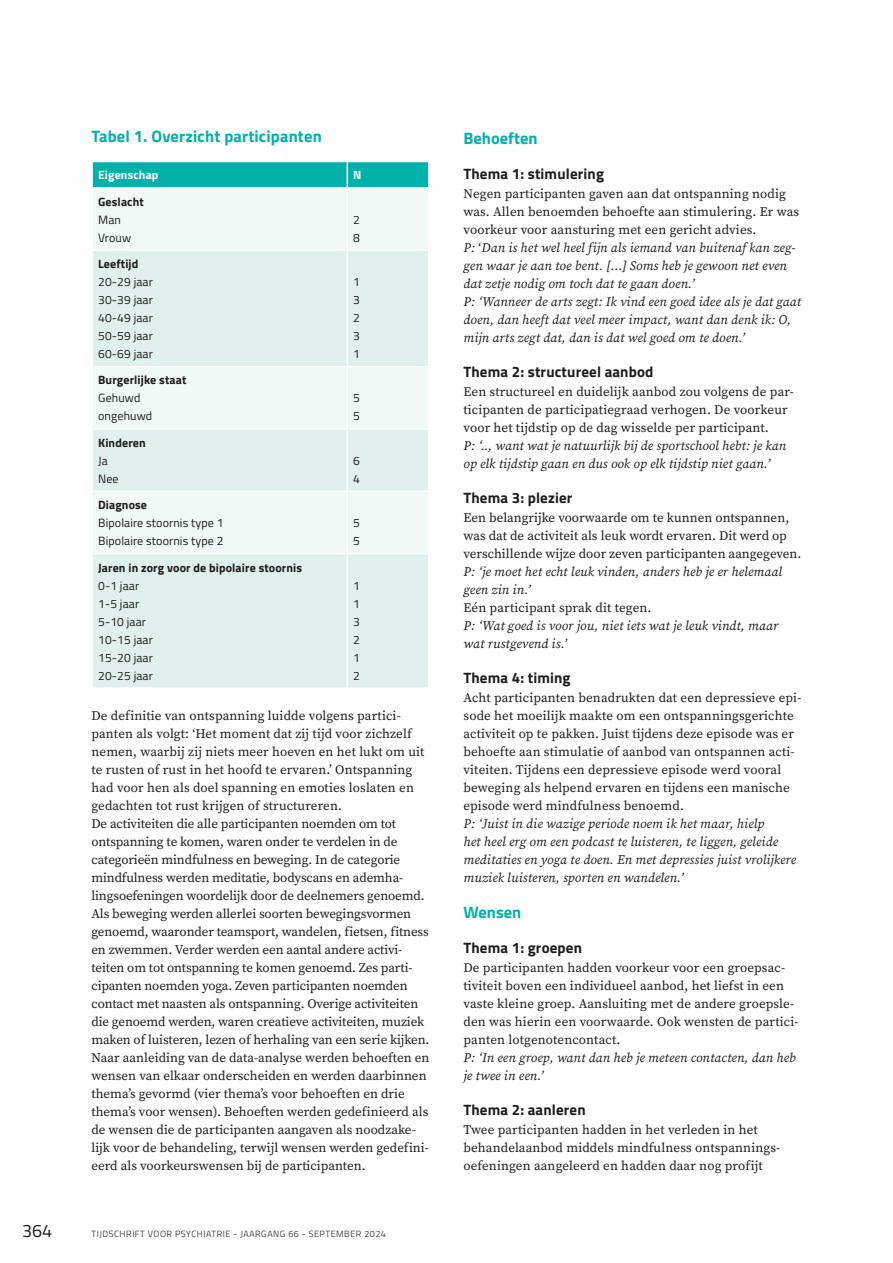
<style>
.page{position:relative;width:893px;height:1263px;background:#fff}
.page>*{position:absolute;margin:0;border:0;box-sizing:border-box;transform-origin:0 0}
.t1{font:18px "Titillium Web";color:#1d1d1b}
.tabtit{font:700 16.5px "Titillium Web";letter-spacing:.01em;color:#00b1aa}
.k2{font:700 16.5px "Titillium Web";color:#00b1aa}
.k3{font:700 15px "Titillium Web";letter-spacing:.01em;color:#1d1d1b}
.standaard{font:13.2px/18px "Source Serif Variable";color:#1d1d1b}
.standaard-2{font:italic 13.2px/18px "Source Serif Variable";letter-spacing:.01em;color:#1d1d1b}
.tabtxt{font:12px "Titillium Web";letter-spacing:.01em;color:#1d1d1b}
.tabtxt-2{font:700 12px "Titillium Web";letter-spacing:.01em;color:#1d1d1b}
.tabkol{font:700 12px "Titillium Web";letter-spacing:.01em;color:#fff}
.t2{font:300 9px "Titillium Web";letter-spacing:.06em;color:#1d1d1b}
.s1{font-style:normal}
</style>
<div class="page">
<div style="left:93px;top:189px;width:335px;height:60px;background:#f0f8f8"></div>
<svg style="left:93px;top:251px;width:335px;height:436px;fill:#e0f0ef"></svg>
<div style="left:92px;top:162px;width:337px;height:25px;background:#00b1aa"></div>
<hr style="left:347px;top:189px;width:1px;height:60px;background:#fff">
<hr style="left:347px;top:251px;width:1px;height:115px;background:#fff">
<hr style="left:91px;top:366px;width:256px;height:1px;background:#fff">
<hr style="left:347px;top:366px;width:82px;height:1px;background:#fff">
<hr style="left:347px;top:367px;width:1px;height:61px;background:#fff">
<hr style="left:91px;top:428px;width:256px;height:2px;background:#fff">
<hr style="left:347px;top:428px;width:82px;height:2px;background:#fff">
<hr style="left:347px;top:430px;width:1px;height:61px;background:#fff">
<hr style="left:91px;top:491px;width:256px;height:1px;background:#fff">
<hr style="left:347px;top:491px;width:82px;height:1px;background:#fff">
<hr style="left:347px;top:492px;width:1px;height:61px;background:#fff">
<hr style="left:91px;top:553px;width:256px;height:1px;background:#fff">
<hr style="left:347px;top:553px;width:82px;height:1px;background:#fff">
<hr style="left:347px;top:554px;width:1px;height:133px;background:#fff">
<p class="tabtit" style="left:91px;top:124px;width:232px">Tabel 1. Overzicht participanten</p>
<p class="tabkol" style="left:98px;top:166px;width:62px">Eigenschap</p>
<p class="tabkol" style="left:353px;top:166px;width:10px">N</p>
<p class="tabtxt-2" style="left:98px;top:192px;width:47px">Geslacht</p>
<p class="tabtxt" style="left:98px;top:211px;width:24px">Man</p>
<p class="tabtxt" style="left:98px;top:229px;width:35px">Vrouw</p>
<p class="tabtxt" style="left:353px;top:211px;width:8px">2</p>
<p class="tabtxt" style="left:353px;top:229px;width:8px">8</p>
<p class="tabtxt-2" style="left:98px;top:255px;width:42px">Leeftijd</p>
<p class="tabtxt" style="left:98px;top:273px;width:56px">20-29 jaar</p>
<p class="tabtxt" style="left:98px;top:291px;width:56px">30-39 jaar</p>
<p class="tabtxt" style="left:98px;top:309px;width:56px">40-49 jaar</p>
<p class="tabtxt" style="left:98px;top:327px;width:56px">50-59 jaar</p>
<p class="tabtxt" style="left:98px;top:345px;width:56px">60-69 jaar</p>
<p class="tabtxt-2" style="left:98px;top:371px;width:90px">Burgerlijke staat</p>
<p class="tabtxt" style="left:98px;top:389px;width:44px">Gehuwd</p>
<p class="tabtxt" style="left:98px;top:407px;width:56px">ongehuwd</p>
<p class="tabtxt-2" style="left:98px;top:433px;width:49px">Kinderen</p>
<p class="tabtxt" style="left:98px;top:452px;width:11px">Ja</p>
<p class="tabtxt" style="left:98px;top:470px;width:22px">Nee</p>
<p class="tabtxt-2" style="left:98px;top:496px;width:50px">Diagnose</p>
<p class="tabtxt" style="left:98px;top:514px;width:127px">Bipolaire stoornis type 1</p>
<p class="tabtxt" style="left:98px;top:532px;width:127px">Bipolaire stoornis type 2</p>
<p class="tabtxt" style="left:353px;top:273px;width:8px">1</p>
<p class="tabtxt" style="left:353px;top:291px;width:8px">3</p>
<p class="tabtxt" style="left:353px;top:309px;width:8px">2</p>
<p class="tabtxt" style="left:353px;top:327px;width:8px">3</p>
<p class="tabtxt" style="left:353px;top:345px;width:8px">1</p>
<p class="tabtxt" style="left:353px;top:389px;width:8px">5</p>
<p class="tabtxt" style="left:353px;top:407px;width:8px">5</p>
<p class="tabtxt" style="left:353px;top:452px;width:8px">6</p>
<p class="tabtxt" style="left:353px;top:470px;width:8px">4</p>
<p class="tabtxt" style="left:353px;top:514px;width:8px">5</p>
<p class="tabtxt" style="left:353px;top:532px;width:8px">5</p>
<p class="tabtxt-2" style="left:98px;top:558px;width:206px">Jaren in zorg voor de bipolaire stoornis</p>
<p class="tabtxt" style="left:98px;top:576px;width:42px">0-1 jaar</p>
<p class="tabtxt" style="left:98px;top:594px;width:42px">1-5 jaar</p>
<p class="tabtxt" style="left:98px;top:612px;width:49px">5-10 jaar</p>
<p class="tabtxt" style="left:98px;top:630px;width:56px">10-15 jaar</p>
<p class="tabtxt" style="left:98px;top:648px;width:56px">15-20 jaar</p>
<p class="tabtxt" style="left:98px;top:666px;width:56px">20-25 jaar</p>
<p class="tabtxt" style="left:353px;top:576px;width:8px">1</p>
<p class="tabtxt" style="left:353px;top:594px;width:8px">1</p>
<p class="tabtxt" style="left:353px;top:612px;width:8px">3</p>
<p class="tabtxt" style="left:353px;top:630px;width:8px">2</p>
<p class="tabtxt" style="left:353px;top:648px;width:8px">1</p>
<p class="tabtxt" style="left:353px;top:666px;width:8px">2</p>
<p class="standaard" style="left:91px;top:707px;width:335px">De definitie van ontspanning luidde volgens partici&shy;panten als volgt: ‘Het moment dat zij tijd voor zichzelf nemen, waarbij zij niets meer hoeven en het lukt om uit te rusten of rust in het hoofd te ervaren.’ Ontspanning had voor hen als doel spanning en emoties loslaten en gedachten tot rust krijgen of structureren.</p>
<p class="standaard" style="left:91px;top:815px;width:340px">De activiteiten die alle participanten noemden om tot ontspanning te komen, waren onder te verdelen in de categorieën mindfulness en beweging. In de categorie mindfulness werden meditatie, bodyscans en ademha&shy;lingsoefeningen woordelijk door de deelnemers genoemd.<br>Als beweging werden allerlei soorten bewegingsvormen genoemd, waaronder teamsport, wandelen, fietsen, fitness en zwemmen. Verder werden een aantal andere activi&shy;teiten om tot ontspanning te komen genoemd. Zes parti&shy;cipanten noemden yoga. Zeven participanten noemden contact met naasten als ontspanning. Overige activiteiten die genoemd werden, waren creatieve activiteiten, muziek maken of luisteren, lezen of herhaling van een serie kijken.</p>
<p class="standaard" style="left:91px;top:1049px;width:340px">Naar aanleiding van de data-analyse werden behoeften en wensen van elkaar onderscheiden en werden daarbinnen thema’s gevormd (vier thema’s voor behoeften en drie thema’s voor wensen). Behoeften werden gedefinieerd als de wensen die de participanten aangaven als noodzake&shy;lijk voor de behandeling, terwijl wensen werden gedefini&shy;eerd als voorkeurswensen bij de participanten.</p>
<h1 class="t1" style="left:22px;top:1218px;width:32px">364</h1>
<p class="t2" style="left:91px;top:1228px;width:296px">TIJDSCHRIFT VOOR PSYCHIATRIE - JAARGANG 66 - SEPTEMBER 2024</p>
<p class="k2" style="left:463px;top:126px;width:76px">Behoeften</p>
<p class="k3" style="left:463px;top:162px;width:142px">Thema 1: stimulering</p>
<p class="standaard" style="left:463px;top:185px;width:337px">Negen participanten gaven aan dat ontspanning nodig was. Allen benoemden behoefte aan stimulering. Er was voorkeur voor aansturing met een gericht advies.</p>
<p class="standaard-2" style="left:463px;top:239px;width:334px">P: <span class="s1">‘</span>Dan is het wel heel fijn als iemand van buitenaf kan zeg&shy;gen waar je aan toe bent. […] Soms heb je gewoon net even dat zetje nodig om toch dat te gaan doen.’</p>
<p class="standaard-2" style="left:463px;top:293px;width:339px">P: ‘Wanneer de arts zegt: Ik vind een goed idee als je dat gaat doen, dan heeft dat veel meer impact, want dan denk ik: O, mijn arts zegt dat, dan is dat wel goed om te doen.’</p>
<p class="k3" style="left:463px;top:360px;width:191px">Thema 2: structureel aanbod</p>
<p class="standaard" style="left:463px;top:383px;width:332px">Een structureel en duidelijk aanbod zou volgens de par&shy;ticipanten de participatiegraad verhogen. De voorkeur voor het tijdstip op de dag wisselde per participant.</p>
<p class="standaard-2" style="left:463px;top:437px;width:324px">P: ‘.., want wat je natuurlijk bij de sportschool hebt: je kan op elk tijdstip gaan en dus ook op elk tijdstip niet gaan.’</p>
<p class="k3" style="left:463px;top:486px;width:110px">Thema 3: plezier</p>
<p class="standaard" style="left:463px;top:509px;width:340px">Een belangrijke voorwaarde om te kunnen ontspannen, was dat de activiteit als leuk wordt ervaren. Dit werd op verschillende wijze door zeven participanten aangegeven.</p>
<p class="standaard-2" style="left:463px;top:563px;width:320px">P: ‘je moet het echt leuk vinden, anders heb je er helemaal geen zin in.’</p>
<p class="standaard" style="left:463px;top:599px;width:190px">Eén participant sprak dit tegen.</p>
<p class="standaard-2" style="left:463px;top:617px;width:316px">P: ‘Wat goed is voor jou, niet iets wat je leuk vindt, maar wat rustgevend is.’</p>
<p class="k3" style="left:463px;top:666px;width:109px">Thema 4: timing</p>
<p class="standaard" style="left:463px;top:689px;width:339px">Acht participanten benadrukten dat een depressieve epi&shy;sode het moeilijk maakte om een ontspanningsgerichte activiteit op te pakken. Juist tijdens deze episode was er behoefte aan stimulatie of aanbod van ontspannen acti&shy;viteiten. Tijdens een depressieve episode werd vooral beweging als helpend ervaren en tijdens een manische episode werd mindfulness benoemd.</p>
<p class="standaard-2" style="left:463px;top:815px;width:334px">P: ‘Juist in die wazige periode noem ik het maar, hielp<br>het heel erg om een podcast te luisteren, te liggen, geleide meditaties en yoga te doen. En met depressies juist vrolijkere muziek luisteren, sporten en wandelen.’</p>
<p class="k2" style="left:463px;top:900px;width:59px">Wensen</p>
<p class="k3" style="left:463px;top:936px;width:120px">Thema 1: groepen</p>
<p class="standaard" style="left:463px;top:959px;width:336px">De participanten hadden voorkeur voor een groepsac&shy;tiviteit boven een individueel aanbod, het liefst in een vaste kleine groep. Aansluiting met de andere groepsle&shy;den was hierin een voorwaarde. Ook wensten de partici&shy;panten lotgenotencontact.</p>
<p class="standaard-2" style="left:463px;top:1049px;width:334px">P: ‘In een groep, want dan heb je meteen contacten, dan heb je twee in een.’</p>
<p class="k3" style="left:463px;top:1098px;width:124px">Thema 2: aanleren</p>
<p class="standaard" style="left:463px;top:1121px;width:318px">Twee participanten hadden in het verleden in het behandelaanbod middels mindfulness ontspannings&shy;oefeningen aangeleerd en hadden daar nog profijt</p>
</div>
